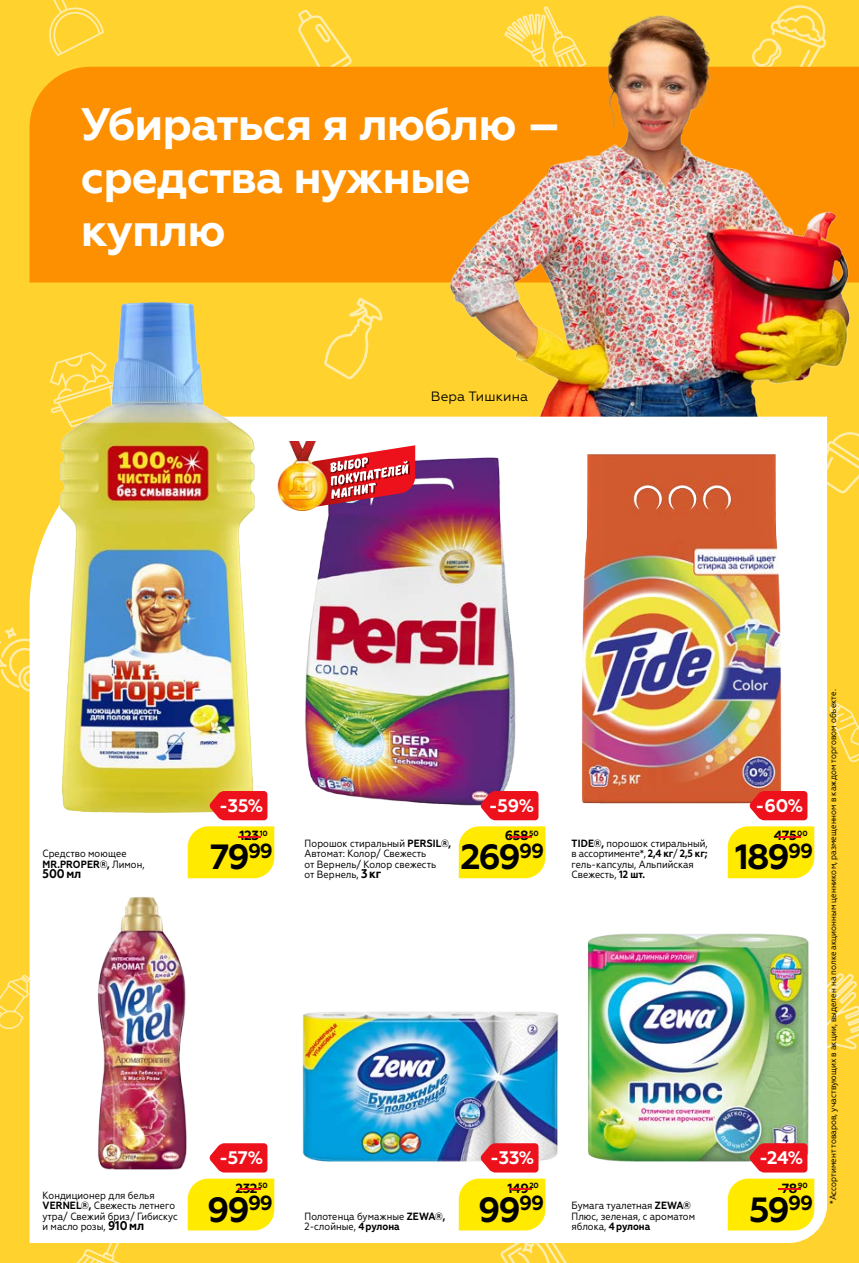
<style>
.page{position:relative;width:859px;height:1263px;background:#ffd22e}
.page>*{position:absolute;margin:0;border:0;box-sizing:border-box;transform-origin:0 0}
.t1{font:700 45.45px/53.4px "Geometria";letter-spacing:-.02em;color:#fff}
.t2{font:700 34.95px "Geometria";letter-spacing:-.06em;color:#000}
.t3{font:700 18.15px "Geometria";color:#fff}
.t4{font:13.5px "Geometria";letter-spacing:.01em;color:#000}
.t5{font:700 13.35px "Geometria";letter-spacing:-.03em;color:#000}
.t6{font:700 12.6px "Geometria Narrow";color:#000}
.t7{font:10.5px/10.5px "Geometria Narrow";color:#000}
.t8{font:9px "Geometria Narrow";color:#000}
.t9{font:700 7.5px "Geometria";letter-spacing:-.03em;color:#000}
.s1{font-weight:700}
.s2{font-size:13.35px;color:#ed111c}
.s3{font-weight:700;font-size:12.6px}
</style>
<div class="page">
<svg style="left:829px;top:702px;width:30px;height:61px"></svg>
<svg style="left:780px;top:5px;width:40px;height:10px"></svg>
<svg style="left:827px;top:433px;width:32px;height:63px"></svg>
<svg style="left:296px;top:10px;width:58px;height:57px"></svg>
<svg style="left:324px;top:297px;width:59px;height:83px"></svg>
<svg style="left:0;top:625px;width:30px;height:67px"></svg>
<svg style="left:76px;top:1243px;width:44px;height:20px"></svg>
<svg style="left:529px;top:6px;width:23px;height:9px"></svg>
<svg style="left:50px;top:361px;width:9px;height:53px"></svg>
<svg style="left:827px;top:973px;width:32px;height:78px"></svg>
<svg style="left:49px;top:0;width:55px;height:56px"></svg>
<svg style="left:0;top:974px;width:30px;height:55px"></svg>
<div style="left:30px;top:67px;width:829px;height:215px;background:#fc9000"></div>
<img style="left:443px;top:15px;width:413px;height:435px">
<div style="left:30px;top:417px;width:797px;height:826px;background:#fff"></div>
<img style="left:84px;top:891px;width:113px;height:282px">
<img style="left:579px;top:929px;width:237px;height:237px">
<img style="left:298px;top:1003px;width:264px;height:166px">
<svg style="left:459px;top:1178px;width:119px;height:85px"></svg>
<svg style="left:480px;top:1143px;width:58px;height:29px;background:#ec2731"></svg>
<div style="left:728px;top:1178px;width:86px;height:52px;background:#ffea00"></div>
<svg style="left:749px;top:1143px;width:58px;height:29px;background:#e6242d"></svg>
<div style="left:188px;top:1178px;width:86px;height:52px;background:#ffea00"></div>
<svg style="left:209px;top:1143px;width:58px;height:29px;background:#ee2a34"></svg>
<img style="left:59px;top:302px;width:196px;height:511px">
<img style="left:229px;top:450px;width:363px;height:363px">
<img style="left:581px;top:454px;width:201px;height:350px">
<div style="left:728px;top:826px;width:86px;height:52px;background:#ffea00"></div>
<svg style="left:749px;top:791px;width:58px;height:29px;background:#ec2028"></svg>
<div style="left:459px;top:826px;width:86px;height:52px;background:#ffea00"></div>
<svg style="left:480px;top:791px;width:58px;height:29px;background:#eb232e"></svg>
<div style="left:188px;top:826px;width:86px;height:52px;background:#ffea00"></div>
<svg style="left:209px;top:791px;width:58px;height:29px;background:#ec2526"></svg>
<img style="left:277px;top:441px;width:51px;height:70px">
<img style="left:306px;top:445px;width:109px;height:63px">
<h1 class="t1" style="left:81px;top:97px;width:482px">Убираться я люблю – средства нужные куплю</h1>
<p class="t4" style="left:431px;top:388px;width:99px">Вера Тишкина</p>
<p class="t7" style="left:43px;top:848px;width:104px">Средство моющее<br><span class="s1">MR.PROPER®,</span> Лимон,</p>
<p class="t6" style="left:43px;top:866px;width:40px">500мл</p>
<h3 class="t3" style="left:219px;top:794px;width:46px">-35%</h3>
<h2 class="t2" style="left:210px;top:836px;width:65px">79<sup>99</sup></h2>
<p class="t9" style="left:231px;top:829px;width:38px"><span class="s2">-</span>10</p>
<p class="t5" style="left:239px;top:828px;width:21px">123</p>
<p class="t7" style="left:43px;top:1190px;width:137px">Кондиционер для белья<br><span class="s1">VERNEL®,</span> Свежесть летнего утра/ Свежий бриз/ Гибискус и масло розы, <span class="s3">910мл</span></p>
<h3 class="t3" style="left:219px;top:1146px;width:46px">-57%</h3>
<h2 class="t2" style="left:207px;top:1189px;width:67px">99<sup>99</sup></h2>
<p class="t9" style="left:231px;top:1181px;width:38px"><span class="s2">-</span>50</p>
<p class="t5" style="left:235px;top:1180px;width:24px">232</p>
<h3 class="t3" style="left:489px;top:794px;width:47px">-59%</h3>
<h2 class="t2" style="left:460px;top:836px;width:85px">269<sup>99</sup></h2>
<p class="t9" style="left:502px;top:829px;width:38px"><span class="s2">-</span>50</p>
<p class="t5" style="left:505px;top:828px;width:26px">658</p>
<p class="t7" style="left:305px;top:838px;width:148px">Порошок стиральный <span class="s1">PERSIL®,<br></span>Автомат: Колор/ Свежесть<br>от Вернель/ Колор свежесть<br>от Вернель, <span class="s3">3кг</span></p>
<p class="t7" style="left:572px;top:838px;width:138px"><span class="s1">TIDE®,</span> порошок стиральный, в ассортименте*, <span class="s1">2,4 кг</span>/ <span class="s1">2,5 кг; </span>гель-капсулы, Альпийская<br>Свежесть, <span class="s1">12 шт.</span></p>
<h3 class="t3" style="left:490px;top:1146px;width:46px">-33%</h3>
<h2 class="t2" style="left:478px;top:1189px;width:67px">99<sup>99</sup></h2>
<p class="t9" style="left:502px;top:1181px;width:38px"><span class="s2">-</span>20</p>
<p class="t5" style="left:507px;top:1180px;width:23px">149</p>
<p class="t7" style="left:305px;top:1211px;width:142px">Полотенца бумажные <span class="s1">ZEWA®,<br></span>2-слойные, <span class="s1">4рулона</span></p>
<p class="t7" style="left:572px;top:1200px;width:125px">Бумага туалетная <span class="s1">ZEWA®<br></span>Плюс, зеленая, с ароматом яблока, <span class="s1">4рулона</span></p>
<h3 class="t3" style="left:755px;top:794px;width:50px">-60%</h3>
<h2 class="t2" style="left:735px;top:836px;width:79px">189<sup>99</sup></h2>
<p class="t9" style="left:771px;top:829px;width:38px"><span class="s2">-</span>00</p>
<p class="t5" style="left:774px;top:828px;width:24px">475</p>
<h3 class="t3" style="left:759px;top:1146px;width:46px">-24%</h3>
<h2 class="t2" style="left:749px;top:1189px;width:65px">59<sup>99</sup></h2>
<p class="t9" style="left:771px;top:1181px;width:38px"><span class="s2">-</span>90</p>
<p class="t5" style="left:782px;top:1180px;width:17px">78</p>
<p class="t8" style="left:828px;top:1204px;width:516px;rotate:-90deg">*Ассортимент товаров, участвующих в акции, выделен на полке акционным ценником, размещенном в каждом торговом объекте.</p>
</div>
